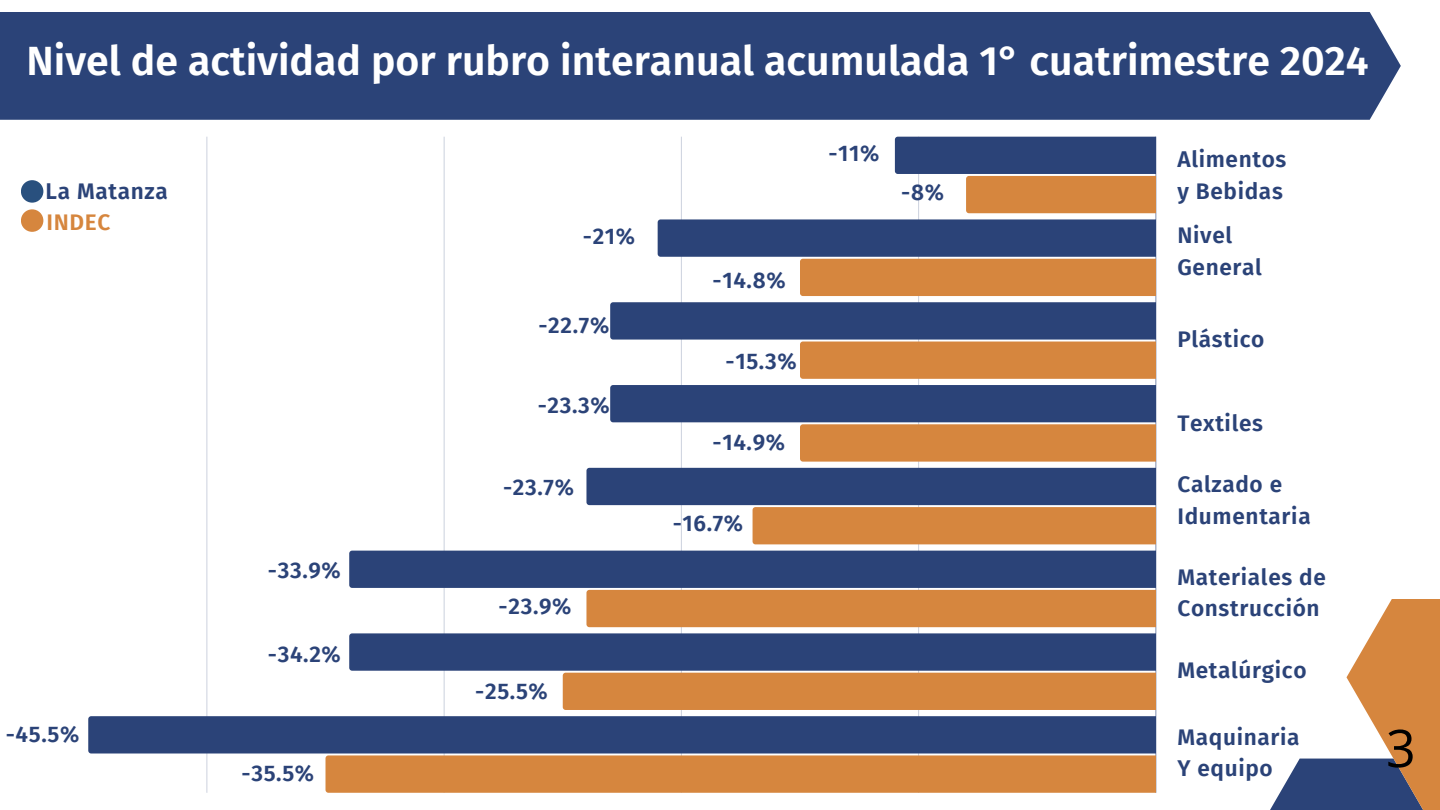
<style>
.page{position:relative;width:1440px;height:810px;background:#fff}
.page>*{position:absolute;margin:0;border:0;box-sizing:border-box;transform-origin:0 0}
.t1{font:52px "Open Sans";color:#000}
.t2{font:600 41px "Fira Sans";color:#fff}
.t3{font:600 22.6px "Fira Sans";letter-spacing:.03em;color:#2b4378}
.t4{font:600 22.6px "Fira Sans";letter-spacing:.03em;color:#d6863e}
</style>
<div class="page">
<div style="left:0;top:12px;width:1401px;height:108px;background:#2b4378"></div>
<svg style="left:1270px;top:599px;width:170px;height:211px"></svg>
<hr style="left:206px;top:137px;width:1px;height:656px;background:#2b4378">
<hr style="left:444px;top:137px;width:1px;height:656px;background:#2b4378">
<hr style="left:681px;top:137px;width:1px;height:656px;background:#2b4378">
<hr style="left:918px;top:137px;width:1px;height:656px;background:#2b4378">
<hr style="left:1155px;top:137px;width:1px;height:656px;background:#2b4378">
<svg style="left:895px;top:137px;width:261px;height:76px"></svg>
<svg style="left:658px;top:219px;width:498px;height:77px"></svg>
<svg style="left:610px;top:302px;width:546px;height:77px"></svg>
<svg style="left:610px;top:385px;width:546px;height:77px"></svg>
<svg style="left:586px;top:468px;width:570px;height:76px"></svg>
<svg style="left:349px;top:551px;width:807px;height:76px"></svg>
<svg style="left:349px;top:633px;width:807px;height:77px"></svg>
<svg style="left:88px;top:716px;width:1068px;height:77px"></svg>
<div style="left:21px;top:180px;width:22px;height:23px;background:#29507e;border-radius:50%"></div>
<div style="left:21px;top:209px;width:22px;height:23px;background:#d6863e;border-radius:50%"></div>
<h1 class="t2" style="left:26px;top:37px;width:1344px">Nivel de actividad por rubro interanual acumulada 1° cuatrimestre 2024</h1>
<p class="t3" style="left:46px;top:178px;width:124px">La Matanza</p>
<p class="t4" style="left:46px;top:209px;width:65px">INDEC</p>
<p class="t3" style="left:6px;top:721px;width:75px">-45.5%</p>
<p class="t3" style="left:268px;top:557px;width:74px">-33.9%</p>
<p class="t3" style="left:268px;top:641px;width:75px">-34.2%</p>
<p class="t3" style="left:242px;top:760px;width:74px">-35.5%</p>
<p class="t3" style="left:583px;top:223px;width:54px">-21%</p>
<p class="t3" style="left:538px;top:311px;width:72px">-22.7%</p>
<p class="t3" style="left:538px;top:391px;width:74px">-23.3%</p>
<p class="t3" style="left:503px;top:473px;width:72px">-23.7%</p>
<p class="t3" style="left:499px;top:593px;width:74px">-23.9%</p>
<p class="t3" style="left:475px;top:677px;width:74px">-25.5%</p>
<p class="t3" style="left:713px;top:267px;width:75px">-14.8%</p>
<p class="t3" style="left:726px;top:348px;width:73px">-15.3%</p>
<p class="t3" style="left:713px;top:429px;width:74px">-14.9%</p>
<p class="t3" style="left:673px;top:510px;width:72px">-16.7%</p>
<p class="t3" style="left:828px;top:140px;width:53px">-11%</p>
<p class="t3" style="left:901px;top:179px;width:44px">-8%</p>
<h2 class="t3" style="left:1177px;top:146px;width:111px">Alimentos</h2>
<p class="t3" style="left:1177px;top:178px;width:107px">y Bebidas</p>
<p class="t3" style="left:1177px;top:222px;width:56px">Nivel</p>
<p class="t3" style="left:1177px;top:253px;width:86px">General</p>
<p class="t3" style="left:1177px;top:326px;width:89px">Plástico</p>
<p class="t3" style="left:1177px;top:410px;width:87px">Textiles</p>
<p class="t3" style="left:1177px;top:471px;width:106px">Calzado e</p>
<p class="t3" style="left:1177px;top:503px;width:135px">Idumentaria</p>
<p class="t3" style="left:1177px;top:564px;width:150px">Materiales de</p>
<p class="t3" style="left:1177px;top:595px;width:144px">Construcción</p>
<p class="t3" style="left:1177px;top:656px;width:131px">Metalúrgico</p>
<p class="t3" style="left:1177px;top:724px;width:124px">Maquinaria</p>
<p class="t3" style="left:1177px;top:755px;width:97px">Y equipo</p>
<p class="t1" style="left:1386px;top:712px;width:31px">3</p>
</div>
